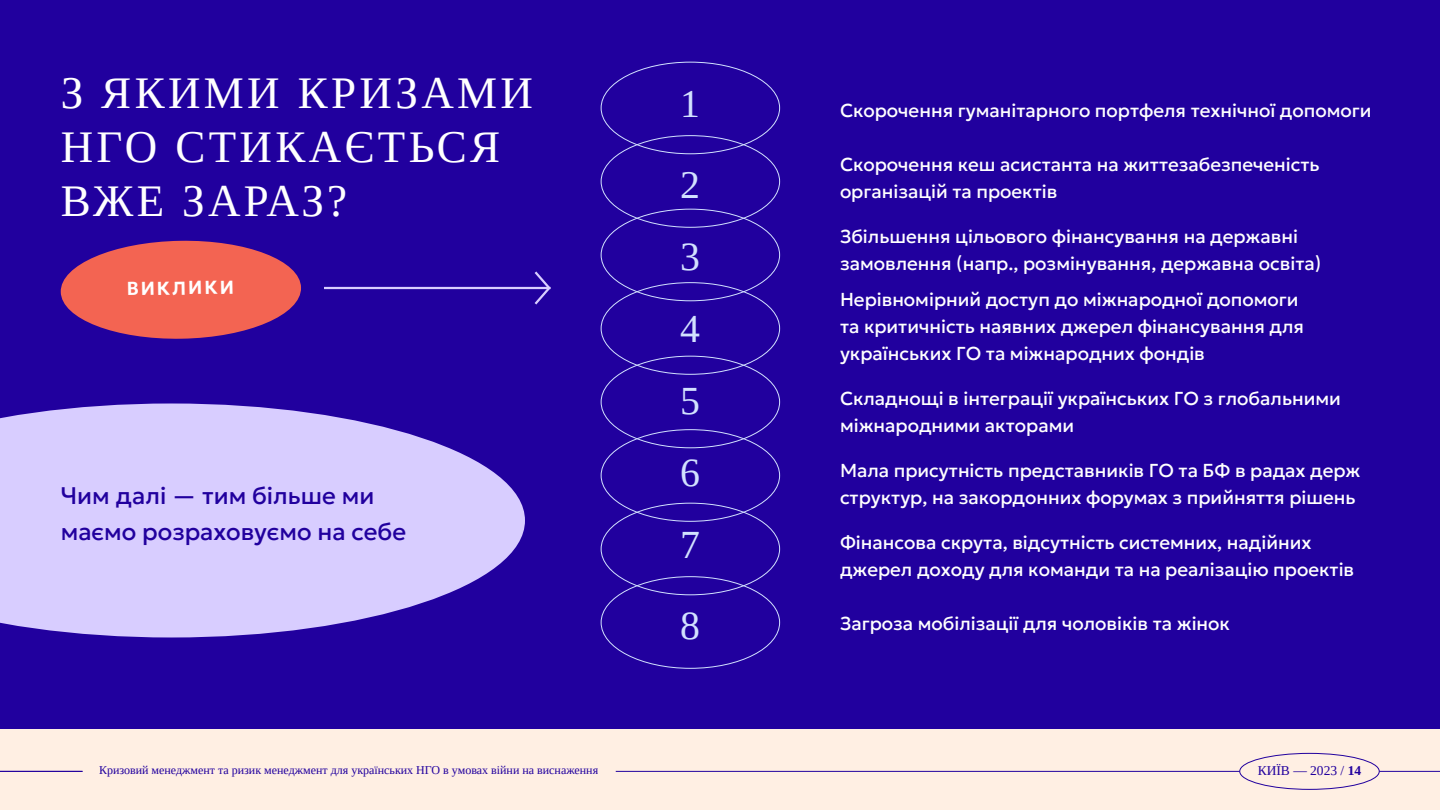
<style>
.page{position:relative;width:1440px;height:810px;background:#ffefe3}
.page>*{position:absolute;margin:0;border:0;box-sizing:border-box;transform-origin:0 0}
.t1{font:45px/54px "Tinos";letter-spacing:.075em;color:#fff}
.t2{font:39.75px/72px "Tinos";color:#d2e1ff}
.t3{font:24px/36px "Geologica Cursive";color:#21009e}
.t4{font:18.75px/27px "Geologica Cursive";color:#fff}
.t5{font:600 18.75px "Geologica Cursive";color:#fff}
.t6{font:13.5px "Tinos";color:#21009e}
.t7{font:12px "Tinos";color:#21009e}
.s1{font-weight:700}
</style>
<div class="page">
<hr style="left:1379px;top:771px;width:61px;height:1px;background:#21009e">
<hr style="left:616px;top:771px;width:624px;height:1px;background:#21009e">
<hr style="left:0;top:771px;width:82px;height:1px;background:#21009e">
<div style="left:1239px;top:753px;width:141px;height:37px;border:1px solid #21009e;border-radius:50%"></div>
<div style="left:0;top:0;width:1440px;height:729px;background:#21009e"></div>
<svg style="left:0;top:404px;width:525px;height:234px;background:#bcaef0"></svg>
<svg style="left:60px;top:240px;width:241px;height:99px"></svg>
<hr style="left:324px;top:287px;width:227px;height:2px;background:#d8cdff">
<svg style="left:532px;top:271px;width:19px;height:34px"></svg>
<h1 class="t1" style="left:61px;top:66px;width:474px">З ЯКИМИ КРИЗАМИ<br>НГО СТИКАЄТЬСЯ<br>ВЖЕ ЗАРАЗ?</h1>
<p class="t5" style="left:126px;top:272px;width:109px;rotate:-1deg">ВИКЛИКИ</p>
<p class="t3" style="left:61px;top:476px;width:347px">Чим далі — тим більше ми маємо розраховуємо на себе</p>
<h2 class="t2" style="left:680px;top:68px;width:21px">1</h2>
<h2 class="t2" style="left:680px;top:149px;width:21px">2</h2>
<h2 class="t2" style="left:680px;top:221px;width:21px">3</h2>
<h2 class="t2" style="left:680px;top:293px;width:21px">4</h2>
<h2 class="t2" style="left:680px;top:365px;width:21px">5</h2>
<h2 class="t2" style="left:680px;top:437px;width:21px">6<br>7</h2>
<h2 class="t2" style="left:680px;top:590px;width:21px">8</h2>
<p class="t4" style="left:840px;top:95px;width:533px">Скорочення гуманітарного портфеля технічної допомоги</p>
<p class="t4" style="left:840px;top:149px;width:481px">Скорочення кеш асистанта на життезабезпеченість організацій та проектів</p>
<p class="t4" style="left:840px;top:221px;width:483px">Збільшення цільового фінансування на державні замовлення (напр., розмінування, державна освіта)</p>
<p class="t4" style="left:840px;top:284px;width:465px">Нерівномірний доступ до міжнародної допомоги та критичність наявних джерел фінансування для українських ГО та міжнародних фондів</p>
<p class="t4" style="left:840px;top:383px;width:502px">Складнощі в інтеграції українських ГО з глобальними міжнародними акторами</p>
<p class="t4" style="left:840px;top:455px;width:522px">Мала присутність представників ГО та БФ в радах держ структур, на закордонних форумах з прийняття рішень</p>
<p class="t4" style="left:840px;top:527px;width:516px">Фінансова скрута, відсутність системних, надійних джерел доходу для команди та на реалізацію проектів</p>
<p class="t4" style="left:840px;top:608px;width:392px">Загроза мобілізації для чоловіків та жінок</p>
<p class="t7" style="left:99px;top:762px;width:501px">Кризовий менеджмент та ризик менеджмент для українських НГО в умовах війни на виснаження</p>
<p class="t6" style="left:1258px;top:762px;width:105px">КИЇВ — 2023 / <span class="s1">14</span></p>
</div>
